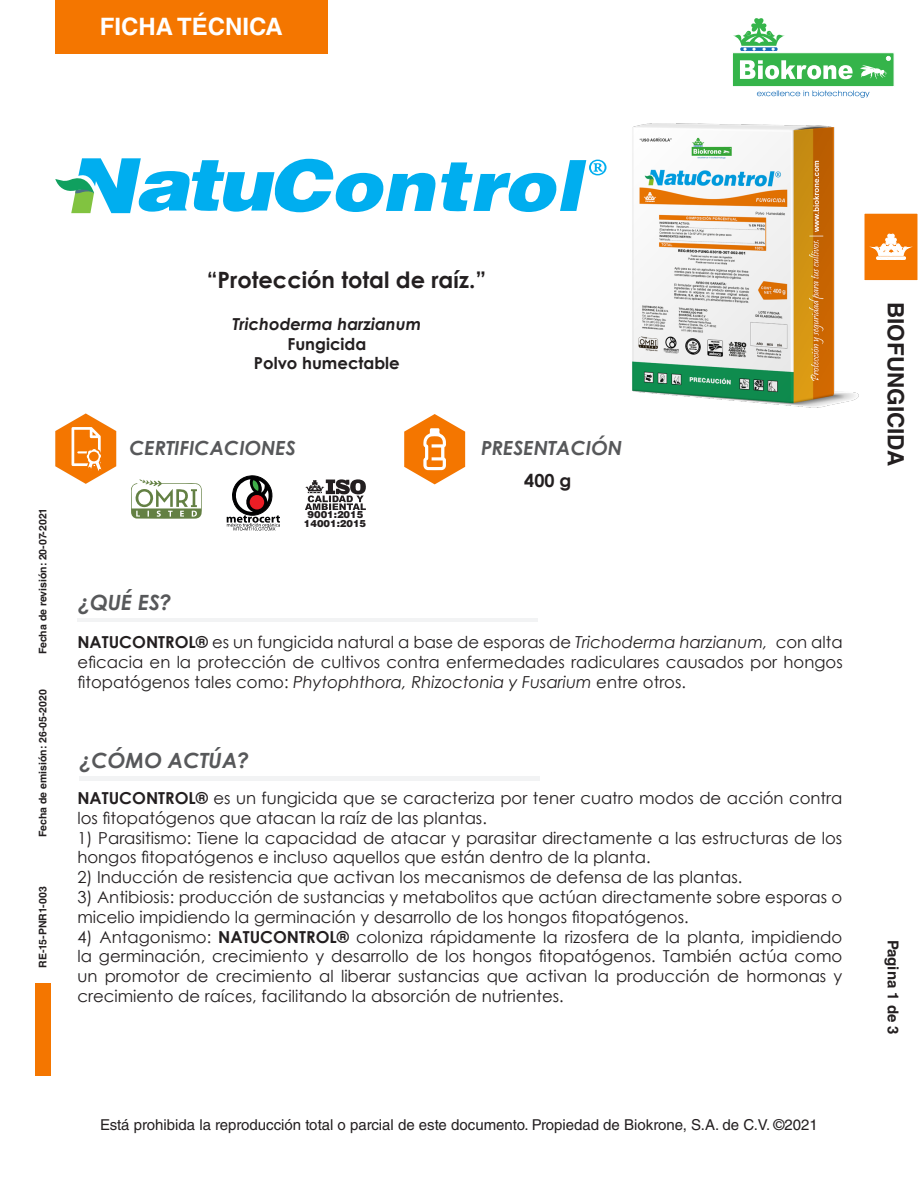
<style>
.page{position:relative;width:918px;height:1188px;background:#fff}
.page>*{position:absolute;margin:0;border:0;box-sizing:border-box;transform-origin:0 0}
.t1{font:700 24px "Helvetica LT Std";color:#fff}
.t2{font:700 22.5px "Century Gothic";color:#231f20}
.t3{font:700 22.5px "Helvetica LT Std";color:#231f20}
.t4{font:italic 700 21px "Century Gothic";color:#57585a}
.t5{font:italic 700 19.5px "Century Gothic";color:#57585a}
.t6{font:700 18px "Century Gothic";color:#231f20}
.t7{font:16.5px/19.8px "Century Gothic";color:#231f20}
.t8{font:700 16.5px/19.8px "Century Gothic";color:#231f20;text-align:center}
.t9{font:italic 700 16.5px "Century Gothic";color:#231f20}
.t10{font:15px "Helvetica LT Std";color:#231f20}
.t11{font:700 15px "Helvetica LT Std";color:#231f20}
.t12{font:700 10.5px "Helvetica LT Std";color:#231f20}
.t13{font:900 9.9px/8.2px "Helvetica LT Std";color:#231f20;text-align:center}
.s1{font-weight:700}
.s2{font-style:italic}
</style>
<div class="page">
<div style="left:35px;top:983px;width:16px;height:93px;background:#f47600"></div>
<div style="left:864px;top:213px;width:54px;height:68px;background:#f47600"></div>
<div style="left:876px;top:257px;width:30px;height:3px;border:1px solid #fff"></div>
<svg style="left:869px;top:234px;width:44px;height:25px"></svg>
<div style="left:55px;top:0;width:272px;height:54px;background:#f47600"></div>
<svg style="left:757px;top:90px;width:113px;height:8px"></svg>
<div style="left:732px;top:53px;width:162px;height:34px;background:#35b44a;border:1px solid #fff"></div>
<svg style="left:740px;top:60px;width:113px;height:19px"></svg>
<svg style="left:860px;top:56px;width:31px;height:23px"></svg>
<svg style="left:740px;top:47px;width:38px;height:4px"></svg>
<svg style="left:733px;top:18px;width:52px;height:32px"></svg>
<hr style="left:78px;top:619px;width:460px;height:3px;background:#f2f3f4">
<div style="left:79px;top:776px;width:460px;height:5px;background:#f2f3f4"></div>
<svg style="left:404px;top:414px;width:61px;height:70px"></svg>
<svg style="left:55px;top:413px;width:61px;height:71px"></svg>
<svg style="left:227px;top:476px;width:53px;height:55px"></svg>
<svg style="left:305px;top:479px;width:61px;height:31px"></svg>
<img style="left:632px;top:123px;width:227px;height:285px">
<svg style="left:55px;top:158px;width:552px;height:55px"></svg>
<svg style="left:131px;top:479px;width:71px;height:40px"></svg>
<h1 class="t1" style="left:100px;top:12px;width:185px">FICHA TÉCNICA</h1>
<p class="t12" style="left:36px;top:654px;width:148px;rotate:-90deg">Fecha de revisión: 20-07-2021</p>
<p class="t12" style="left:36px;top:837px;width:149px;rotate:-90deg">Fecha de emisión: 26-05-2020</p>
<p class="t12" style="left:36px;top:968px;width:83px;rotate:-90deg">RE-15-PNR1-003</p>
<h2 class="t2" style="left:207px;top:262px;width:281px">“Protección total de raíz.”</h2>
<p class="t9" style="left:233px;top:311px;width:190px">Trichoderma harzianum</p>
<p class="t8" style="left:254px;top:333px;width:147px">Fungicida<br>Polvo humectable</p>
<p class="t5" style="left:129px;top:433px;width:168px">CERTIFICACIONES</p>
<p class="t5" style="left:481px;top:434px;width:143px">PRESENTACIÓN</p>
<p class="t4" style="left:78px;top:586px;width:95px">¿QUÉ ES?</p>
<p class="t13" style="left:304px;top:510px;width:64px">9001:2015<br>14001:2015</p>
<p class="t6" style="left:524px;top:467px;width:49px">400 g</p>
<p class="t7" style="left:77px;top:632px;width:767px;text-align:justify"><span class="s1">NATUCONTROL®</span> es un fungicida natural a base de esporas de <span class="s2">Trichoderma harzianum,</span> con alta eficacia en la protección de cultivos contra enfermedades radiculares causados por hongos fitopatógenos tales como: <span class="s2">Phytophthora, Rhizoctonia y Fusarium</span> entre otros.</p>
<p class="t4" style="left:80px;top:744px;width:171px">¿CÓMO ACTÚA?</p>
<p class="t7" style="left:77px;top:788px;width:767px"><span class="s1">NATUCONTROL®</span> es un fungicida que se caracteriza por tener cuatro modos de acción contra los fitopatógenos que atacan la raíz de las plantas.</p>
<p class="t7" style="left:77px;top:827px;width:767px">1) Parasitismo: Tiene la capacidad de atacar y parasitar directamente a las estructuras de los hongos fitopatógenos e incluso aquellos que están dentro de la planta.</p>
<p class="t7" style="left:77px;top:867px;width:667px">2) Inducción de resistencia que activan los mecanismos de defensa de las plantas.</p>
<p class="t7" style="left:77px;top:887px;width:767px">3) Antibiosis: producción de sustancias y metabolitos que actúan directamente sobre esporas o micelio impidiendo la germinación y desarrollo de los hongos fitopatógenos.</p>
<p class="t7" style="left:77px;top:926px;width:767px;text-align:justify">4) Antagonismo: <span class="s1">NATUCONTROL®</span> coloniza rápidamente la rizosfera de la planta, impidiendo la germinación, crecimiento y desarrollo de los hongos fitopatógenos. También actúa como un promotor de crecimiento al liberar sustancias que activan la producción de hormonas y crecimiento de raíces, facilitando la absorción de nutrientes.</p>
<p class="t10" style="left:100px;top:1116px;width:719px">Está prohibida la reproducción total o parcial de este documento. Propiedad de Biokrone, S.A. de C.V. ©2021</p>
<h2 class="t3" style="left:909px;top:302px;width:166px;rotate:90deg">BIOFUNGICIDA</h2>
<p class="t11" style="left:902px;top:940px;width:97px;rotate:90deg">Pagina 1 de 3</p>
</div>
